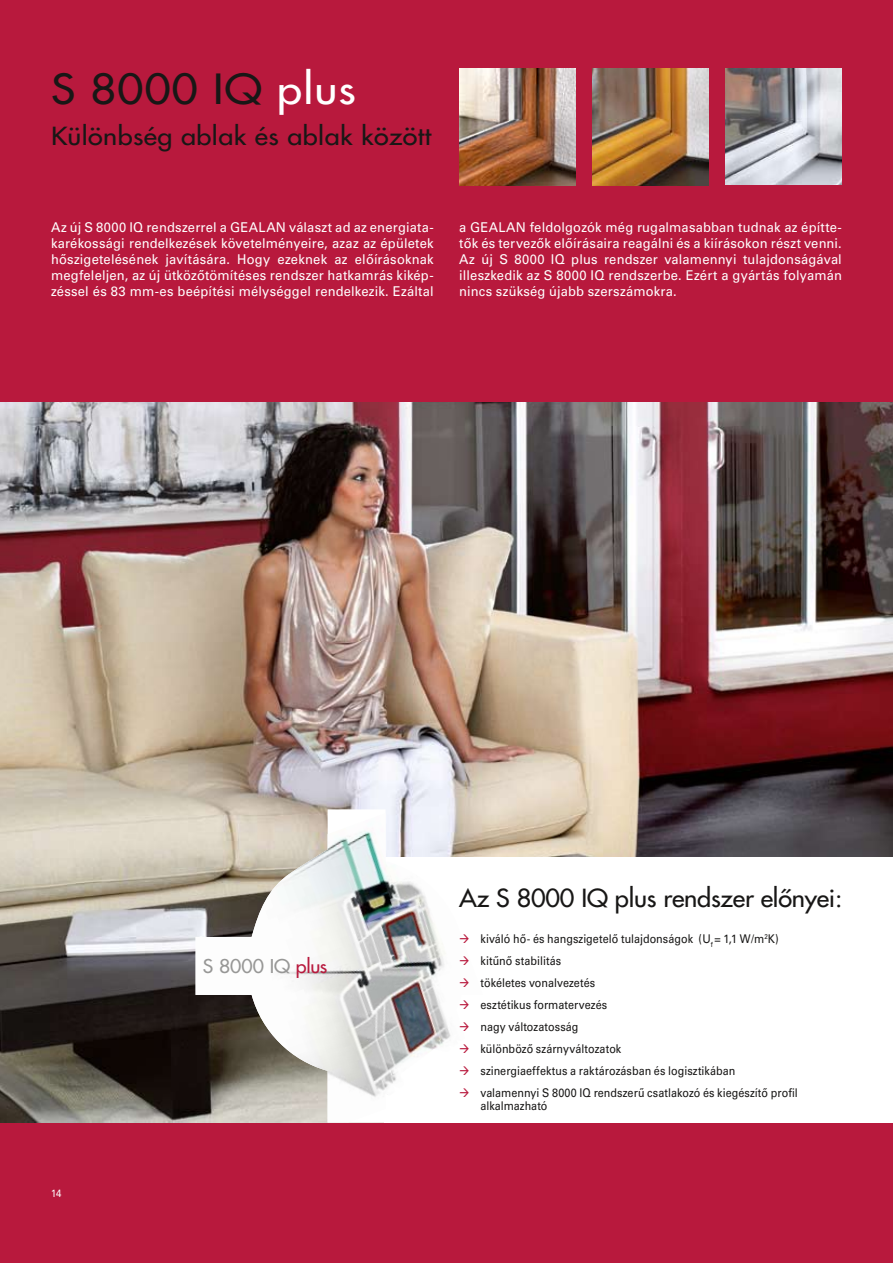
<style>
.page{position:relative;width:893px;height:1263px;background:#b8193d}
.page>*{position:absolute;margin:0;border:0;box-sizing:border-box;transform-origin:0 0}
.t1{font:500 40.5px "Futura CE";letter-spacing:.025em;color:#181716;scale:1.11 1}
.t2{font:500 24.3px "Futura CE";letter-spacing:-.01em;color:#181716;scale:1.04 1}
.t3{font:500 24.3px "Futura CE";letter-spacing:.015em;color:#181716;scale:1.11 1}
.t4{font:500 18.6px "Futura CE";letter-spacing:-.01em;color:#979796;scale:1.05 1}
.t5{font:500 13.5px/16px "Univers CE";letter-spacing:.015em;color:#fff;text-align:justify;scale:.96 1}
.t6{font:500 12px/13.5px "Univers CE";color:#181716;scale:.9 1}
.t7{font:500 10.5px "Univers CE";color:#fff;scale:.9 1}
.s1{color:#fff}
.s2{color:#b8193d}
</style>
<div class="page">
<img style="left:0;top:403px;width:893px;height:720px">
<div style="left:385px;top:857px;width:508px;height:266px;background:#fff"></div>
<svg style="left:196px;top:809px;width:322px;height:241px"></svg>
<img style="left:196px;top:834px;width:226px;height:288px">
<img style="left:593px;top:69px;width:116px;height:116px">
<img style="left:726px;top:68px;width:116px;height:116px">
<img style="left:459px;top:69px;width:116px;height:116px">
<h1 class="t1" style="left:51px;top:60px;width:276px">S 8000 IQ <span class="s1">plus</span></h1>
<h2 class="t3" style="left:51px;top:119px;width:344px">Különbség ablak és ablak között</h2>
<p class="t5" style="left:51px;top:220px;width:400px">Az új S 8000 IQ rendszerrel a GEALAN választ ad az energiata&shy;karékossági rendelkezések követelményeire, azaz az épületek hőszigetelésének javítására. Hogy ezeknek az előírásoknak megfeleljen, az új ütközőtömítéses rendszer hatkamrás kikép&shy;zéssel és 83 mm-es beépítési mélységgel rendelkezik. Ezáltal</p>
<p class="t5" style="left:459px;top:220px;width:400px">a GEALAN feldolgozók még rugalmasabban tudnak az építte&shy;tők és tervezők előírásaira reagálni és a kiírásokon részt venni.<br>Az új S 8000 IQ plus rendszer valamennyi tulajdonságával illeszkedik az S 8000 IQ rendszerbe. Ezért a gyártás folyamán nincs szükség újabb szerszámokra.</p>
<p class="t7" style="left:51px;top:1187px;width:13px">14</p>
<h3 class="t4" style="left:203px;top:952px;width:120px">S 8000 IQ <span class="s2">plus</span></h3>
<h2 class="t2" style="left:459px;top:881px;width:370px">Az S 8000 IQ plus rendszer előnyei:</h2>
<p class="t6" style="left:459px;top:932px;width:356px"><span class="s2">→</span> kiváló hő- és hangszigetelő tulajdonságok (U<sub>f</sub> = 1,1 W/m<sup>2</sup>K)</p>
<p class="t6" style="left:459px;top:954px;width:115px"><span class="s2">→</span> kitűnő stabilitás</p>
<p class="t6" style="left:459px;top:976px;width:153px"><span class="s2">→</span> tökéletes vonalvezetés</p>
<p class="t6" style="left:459px;top:998px;width:166px"><span class="s2">→</span> esztétikus formatervezés</p>
<p class="t6" style="left:459px;top:1020px;width:134px"><span class="s2">→</span> nagy változatosság</p>
<p class="t6" style="left:459px;top:1042px;width:182px"><span class="s2">→</span> különböző szárnyváltozatok</p>
<p class="t6" style="left:459px;top:1064px;width:308px"><span class="s2">→</span> szinergiaeffektus a raktározásban és logisztikában</p>
<p class="t6" style="left:480px;top:1086px;width:354px;text-indent:-21px"><span class="s2">→</span> valamennyi S 8000 IQ rendszerű csatlakozó és kiegészítő profil alkalmazható</p>
</div>
